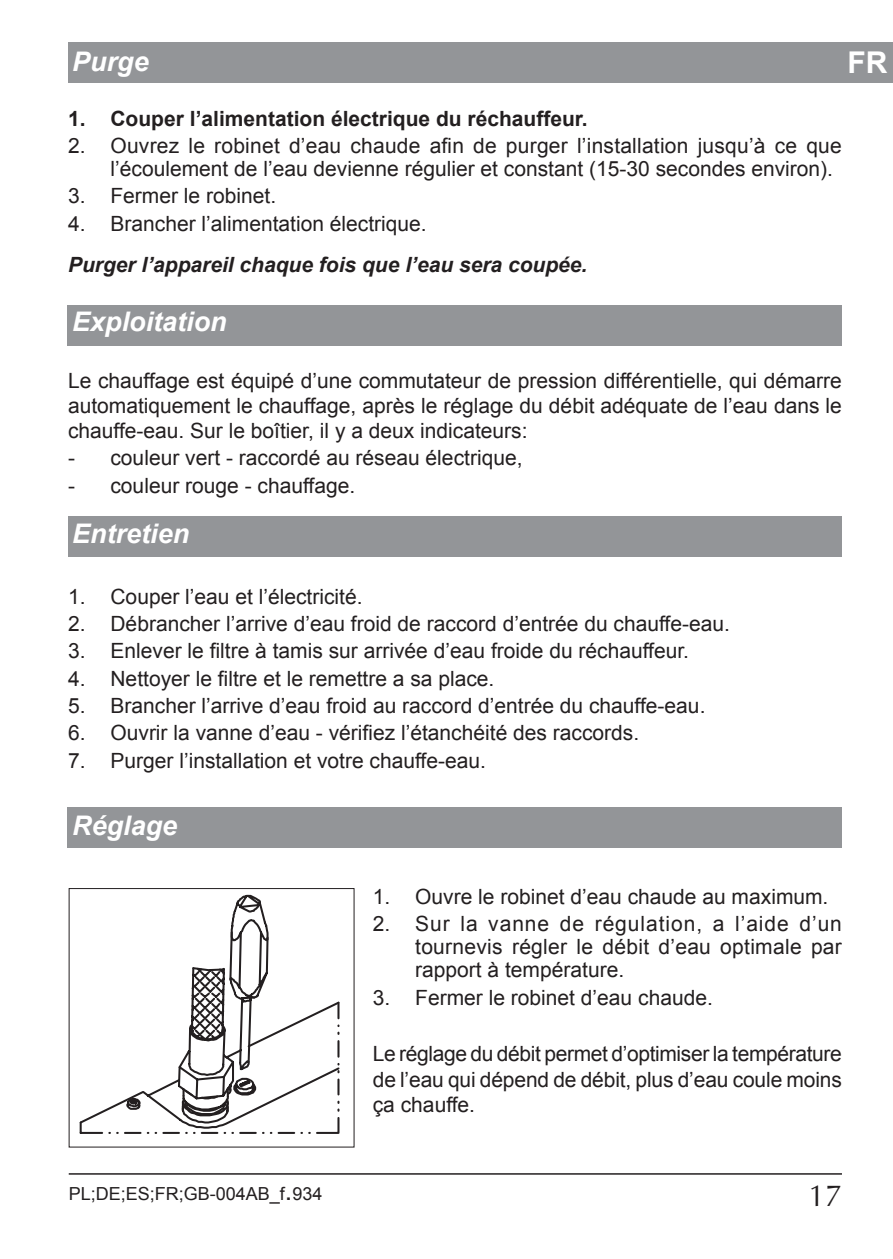
<style>
.page{position:relative;width:893px;height:1259px;background:#fff}
.page>*{position:absolute;margin:0;border:0;box-sizing:border-box;transform-origin:0 0}
.t1{font:30px "Ottawa";color:#231f20}
.t2{font:700 30px "Arial";color:#fff}
.t3{font:italic 700 27px "Arial";color:#fff}
.t4{font:21px/25.2px "Arial";color:#231f20;text-align:justify}
.t5{font:700 21px "Arial";color:#231f20}
.t6{font:italic 700 21px "Arial";color:#231f20}
.t7{font:18px "Arial";color:#231f20}
.s1{font-size:27px}
</style>
<div class="page">
<hr style="left:69px;top:1173px;width:773px;height:1px;background:#231f20">
<div style="left:68px;top:807px;width:774px;height:40px;background:#939598"></div>
<div style="left:68px;top:516px;width:774px;height:40px;background:#939598"></div>
<div style="left:68px;top:305px;width:774px;height:40px;background:#939598"></div>
<div style="left:68px;top:42px;width:825px;height:41px;background:#939598"></div>
<svg style="left:80px;top:895px;width:259px;height:239px"></svg>
<p class="t3" style="left:72px;top:43px;width:78px">Purge</p>
<p class="t5" style="left:68px;top:104px;width:521px">1. Couper l’alimentation électrique du réchauffeur.</p>
<p class="t4" style="left:110px;top:134px;width:733px;line-height:23.1px;text-indent:-42px">2. Ouvrez le robinet d’eau chaude afin de purger l’installation jusqu’à ce que l’écoulement de l’eau devienne régulier et constant (15-30 secondes environ).</p>
<p class="t4" style="left:68px;top:184px;width:210px">3. Fermer le robinet.</p>
<p class="t4" style="left:68px;top:211px;width:360px">4. Brancher l’alimentation électrique.</p>
<p class="t6" style="left:68px;top:251px;width:521px">Purger l’appareil chaque fois que l’eau sera coupée.</p>
<h1 class="t2" style="left:847px;top:43px;width:41px">FR</h1>
<p class="t3" style="left:72px;top:304px;width:156px">Exploitation</p>
<p class="t4" style="left:68px;top:368px;width:775px">Le chauffage est équipé d’une commutateur de pression différentielle, qui démarre automatiquement le chauffage, après le réglage du débit adéquate de l’eau dans le chauffe-eau. Sur le boîtier, il y a deux indicateurs:</p>
<p class="t4" style="left:68px;top:445px;width:456px">- couleur vert - raccordé au réseau électrique,</p>
<p class="t4" style="left:68px;top:473px;width:289px">- couleur rouge - chauffage.</p>
<p class="t3" style="left:72px;top:516px;width:119px">Entretien</p>
<p class="t4" style="left:68px;top:584px;width:296px">1. Couper l’eau et l’électricité.</p>
<p class="t4" style="left:68px;top:611px;width:663px">2. Débrancher l’arrive d’eau froid de raccord d’entrée du chauffe-eau.</p>
<p class="t4" style="left:68px;top:638px;width:623px">3. Enlever le filtre à tamis sur arrivée d’eau froide du réchauffeur.</p>
<p class="t4" style="left:68px;top:666px;width:428px">4. Nettoyer le filtre et le remettre a sa place.</p>
<p class="t4" style="left:68px;top:693px;width:639px">5. Brancher l’arrive d’eau froid au raccord d’entrée du chauffe-eau.</p>
<p class="t4" style="left:68px;top:720px;width:573px">6. Ouvrir la vanne d’eau - vérifiez l’étanchéité des raccords.</p>
<p class="t4" style="left:68px;top:748px;width:419px">7. Purger l’installation et votre chauffe-eau.</p>
<p class="t3" style="left:72px;top:808px;width:107px">Réglage</p>
<p class="t4" style="left:373px;top:884px;width:457px">1. Ouvre le robinet d’eau chaude au maximum.</p>
<p class="t4" style="left:415px;top:912px;width:428px;line-height:23.1px;text-indent:-42px">2. Sur la vanne de régulation, a l’aide d’un tournevis régler le débit d’eau optimale par rapport à température.</p>
<p class="t4" style="left:373px;top:984px;width:342px">3. Fermer le robinet d’eau chaude.</p>
<p class="t4" style="left:373px;top:1041px;width:471px">Le réglage du débit permet d’optimiser la température de l’eau qui dépend de débit, plus d’eau coule moins ça chauffe.</p>
<p class="t7" style="left:69px;top:1181px;width:255px">PL;DE;ES;FR;GB-004AB_f<span class="s1">.</span>934</p>
<h1 class="t1" style="left:808px;top:1177px;width:35px">17</h1>
</div>
